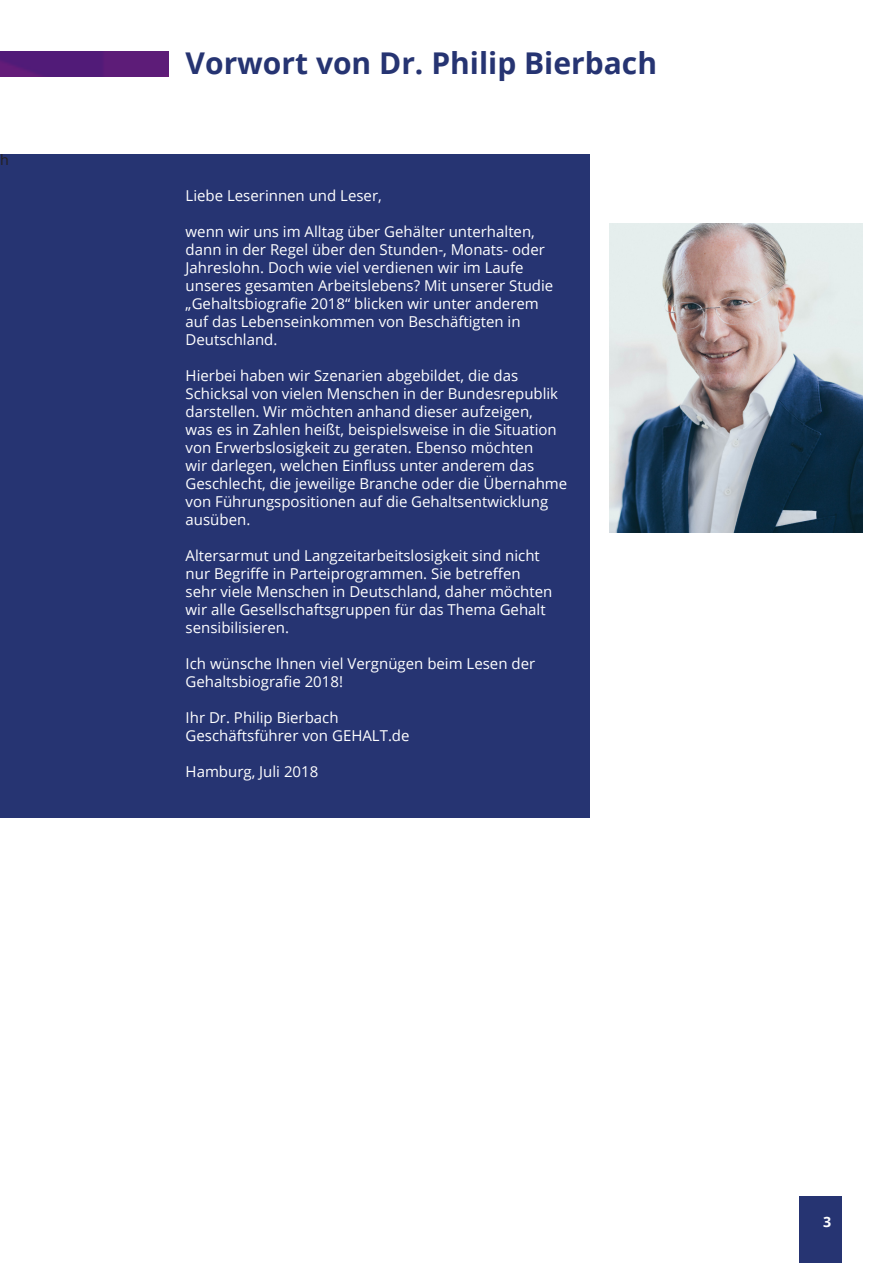
<style>
.page{position:relative;width:893px;height:1263px;background:#fff}
.page>*{position:absolute;margin:0;border:0;box-sizing:border-box;transform-origin:0 0}
.Inhaltsverzeichnis{font:700 30px "Open Sans";color:#263472}
.t1{font:15px/18px "Open Sans";color:#fff}
.t2{font:700 14.25px "Open Sans";color:#fff}
.t3{font:14.25px "Open Sans";color:#231f20}
</style>
<div class="page">
<div style="left:799px;top:1196px;width:43px;height:67px;background:#263472"></div>
<img style="left:0;top:51px;width:169px;height:26px">
<div style="left:0;top:154px;width:590px;height:663px;background:#263472"></div>
<img style="left:610px;top:223px;width:252px;height:309px">
<p class="t3" style="left:0;top:150px;width:10px">h</p>
<p class="Inhaltsverzeichnis" style="left:186px;top:42px;width:473px">Vorwort von Dr. Philip Bierbach</p>
<p class="t1" style="left:186px;top:186px;width:198px">Liebe Leserinnen und Leser,</p>
<p class="t1" style="left:186px;top:222px;width:369px">wenn wir uns im Alltag über Gehälter unterhalten, dann in der Regel über den Stunden-, Monats- oder Jahreslohn. Doch wie viel verdienen wir im Laufe unseres gesamten Arbeitslebens? Mit unserer Studie „Gehaltsbiografie 2018“ blicken wir unter anderem auf das Lebenseinkommen von Beschäftigten in Deutschland.</p>
<p class="t1" style="left:186px;top:366px;width:383px">Hierbei haben wir Szenarien abgebildet, die das Schicksal von vielen Menschen in der Bundesrepublik darstellen. Wir möchten anhand dieser aufzeigen,<br>was es in Zahlen heißt, beispielsweise in die Situation von Erwerbslosigkeit zu geraten. Ebenso möchten<br>wir darlegen, welchen Einfluss unter anderem das Geschlecht, die jeweilige Branche oder die Übernahme von Führungspositionen auf die Gehaltsentwicklung ausüben.</p>
<p class="t1" style="left:186px;top:546px;width:368px">Altersarmut und Langzeitarbeitslosigkeit sind nicht nur Begriffe in Parteiprogrammen. Sie betreffen sehr viele Menschen in Deutschland, daher möchten wir alle Gesellschaftsgruppen für das Thema Gehalt sensibilisieren.</p>
<p class="t1" style="left:186px;top:654px;width:351px">Ich wünsche Ihnen viel Vergnügen beim Lesen der<br>Gehaltsbiografie 2018!</p>
<p class="t1" style="left:186px;top:708px;width:155px">Ihr Dr. Philip Bierbach</p>
<p class="t1" style="left:186px;top:726px;width:225px">Geschäftsführer von GEHALT.de</p>
<p class="t1" style="left:186px;top:762px;width:134px">Hamburg, Juli 2018</p>
<p class="t2" style="left:823px;top:1212px;width:10px">3</p>
</div>
